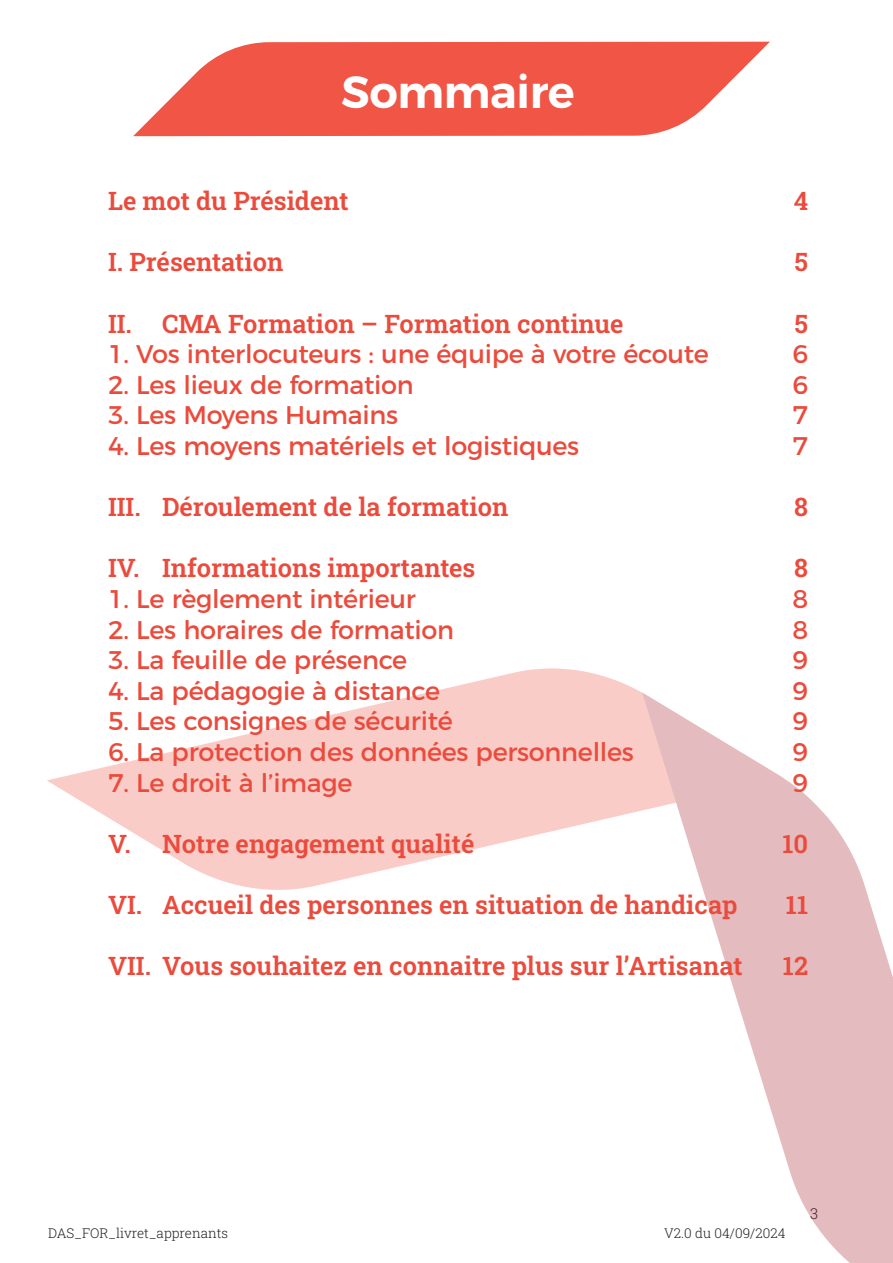
<style>
.page{position:relative;width:893px;height:1263px;background:#fff}
.page>*{position:absolute;margin:0;border:0;box-sizing:border-box;transform-origin:0 0}
.Titre_2{font:600 45px "Montserrat";letter-spacing:-.01em;color:#fff}
.t1{font:25.5px "Montserrat";letter-spacing:-.01em;color:#ea4b3c}
.t2{font:600 25.5px "Roboto Slab";color:#ea4b3c}
.t3{font:300 15px "Roboto Slab";color:#231f20}
.t4{font:300 13.5px "Roboto Slab";color:#231f20}
</style>
<div class="page">
<svg style="left:47px;top:685px;width:413px;height:205px;fill:#faccc8"></svg>
<svg style="left:460px;top:668px;width:433px;height:595px"></svg>
<svg style="left:133px;top:42px;width:637px;height:94px;fill:#f05546"></svg>
<p class="Titre_2" style="left:341px;top:55px;width:235px">Sommaire</p>
<p class="t2" style="left:108px;top:183px;width:242px">Le mot du Président</p>
<p class="t2" style="left:794px;top:183px;width:16px">4</p>
<p class="t2" style="left:108px;top:245px;width:177px">I. Présentation</p>
<p class="t2" style="left:795px;top:245px;width:15px">5</p>
<p class="t2" style="left:108px;top:306px;width:517px">II. CMA Formation – Formation continue</p>
<p class="t2" style="left:795px;top:306px;width:15px">5</p>
<p class="t1" style="left:108px;top:334px;width:602px">1. Vos interlocuteurs : une équipe à votre écoute</p>
<p class="t1" style="left:792px;top:334px;width:17px">6</p>
<p class="t1" style="left:108px;top:364px;width:307px">2. Les lieux de formation</p>
<p class="t1" style="left:792px;top:364px;width:17px">6</p>
<p class="t1" style="left:108px;top:395px;width:292px">3. Les Moyens Humains</p>
<p class="t1" style="left:792px;top:395px;width:17px">7</p>
<p class="t1" style="left:108px;top:425px;width:473px">4. Les moyens matériels et logistiques</p>
<p class="t1" style="left:792px;top:425px;width:17px">7</p>
<p class="t2" style="left:108px;top:489px;width:402px">III. Déroulement de la formation</p>
<p class="t2" style="left:794px;top:489px;width:15px">8</p>
<p class="t2" style="left:108px;top:551px;width:369px">IV. Informations importantes</p>
<p class="t2" style="left:794px;top:551px;width:15px">8</p>
<p class="t1" style="left:108px;top:578px;width:309px">1. Le règlement intérieur</p>
<p class="t1" style="left:792px;top:578px;width:17px">8</p>
<p class="t1" style="left:108px;top:609px;width:348px">2. Les horaires de formation</p>
<p class="t1" style="left:792px;top:609px;width:17px">8</p>
<p class="t1" style="left:108px;top:640px;width:301px">3. La feuille de présence</p>
<p class="t1" style="left:792px;top:640px;width:17px">9</p>
<p class="t1" style="left:108px;top:670px;width:334px">4. La pédagogie à distance</p>
<p class="t1" style="left:792px;top:670px;width:17px">9</p>
<p class="t1" style="left:108px;top:701px;width:346px">5. Les consignes de sécurité</p>
<p class="t1" style="left:792px;top:701px;width:17px">9</p>
<p class="t1" style="left:108px;top:731px;width:527px">6. La protection des données personnelles</p>
<p class="t1" style="left:792px;top:731px;width:17px">9</p>
<p class="t1" style="left:108px;top:762px;width:246px">7. Le droit à l’image</p>
<p class="t1" style="left:792px;top:762px;width:17px">9</p>
<p class="t2" style="left:108px;top:826px;width:368px">V. Notre engagement qualité</p>
<p class="t2" style="left:782px;top:826px;width:27px">10</p>
<p class="t2" style="left:108px;top:887px;width:631px">VI. Accueil des personnes en situation de handicap</p>
<p class="t2" style="left:786px;top:887px;width:24px">11</p>
<p class="t2" style="left:108px;top:948px;width:636px">VII. Vous souhaitez en connaitre plus sur l’Artisanat</p>
<p class="t2" style="left:783px;top:948px;width:27px">12</p>
<p class="t4" style="left:48px;top:1224px;width:181px">DAS_FOR_livret_apprenants</p>
<p class="t4" style="left:664px;top:1224px;width:123px">V2.0 du 04/09/2024</p>
<p class="t3" style="left:810px;top:1203px;width:10px">3</p>
</div>
